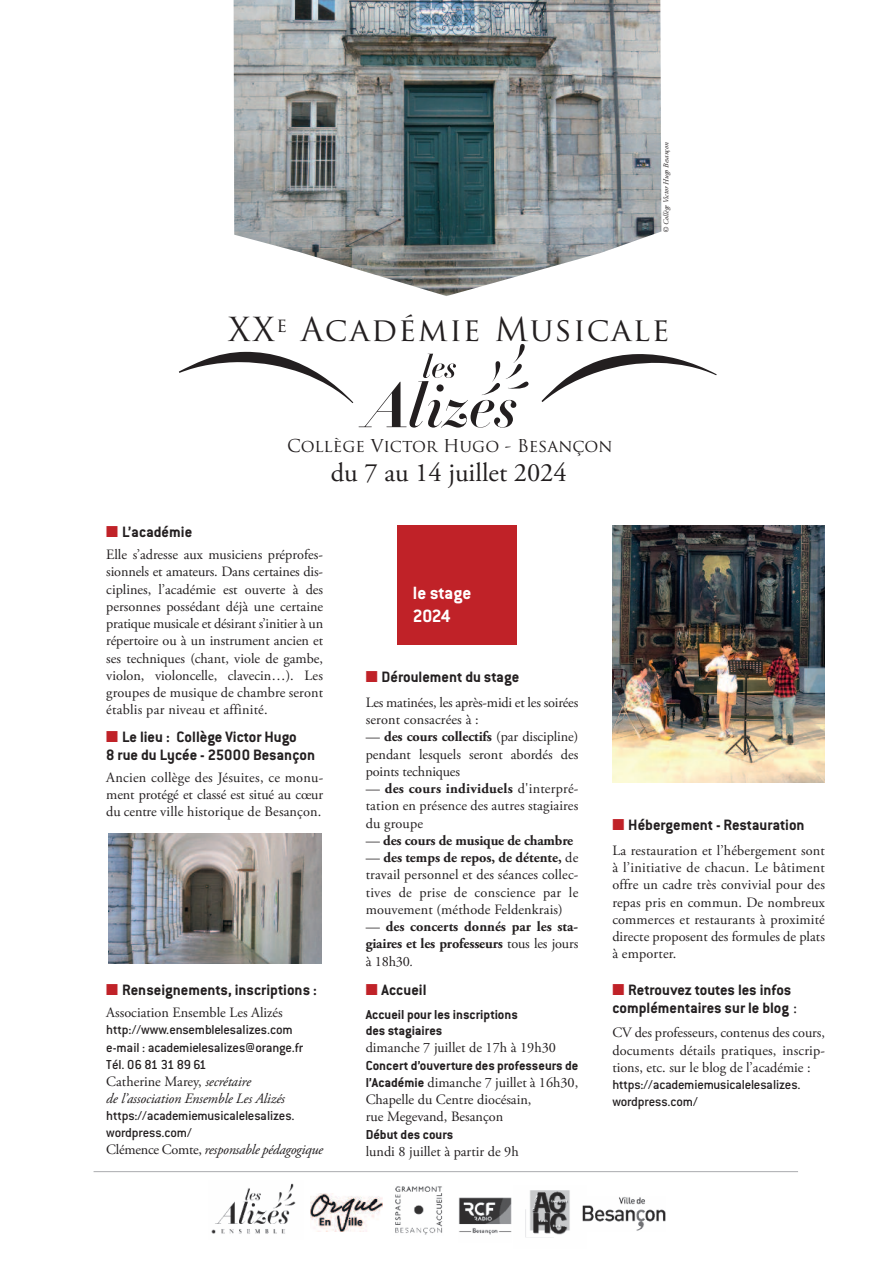
<style>
.page{position:relative;width:893px;height:1263px;background:#fff}
.page>*{position:absolute;margin:0;border:0;box-sizing:border-box;transform-origin:0 0}
.t1{font:32.25px "Trajan Pro";letter-spacing:.05em;color:#231f20}
.t2{font:26.55px "Adobe Garamond Pro";color:#231f20}
.t3{font:700 19.5px/22.5px "Conduit ITC";letter-spacing:-.01em;color:#fff}
.t4{font:17.25px "Trajan Pro";color:#231f20}
.t5{font:700 16.5px/18px "Conduit ITC";color:#231f20}
.t6{font:14.25px/17.2px "Adobe Garamond Pro";color:#231f20;text-align:justify}
.t7{font:500 14.25px/17.2px "Conduit ITC";letter-spacing:-.015em;color:#231f20}
.t8{font:700 14.25px/17.2px "Adobe Garamond Pro";letter-spacing:-.01em;color:#231f20;text-align:justify}
.t9{font:italic 14.25px/16.5px "Adobe Garamond Pro";letter-spacing:-.01em;color:#231f20}
.t10{font:700 14.25px/16.5px "Conduit ITC";color:#231f20}
.t11{font:italic 7.5px "Adobe Garamond Pro";color:#231f20}
.s1{color:#c02228}
.s2{font-style:normal}
.s3{font-weight:700}
.s4{font-weight:400}
.s5{font-weight:400;font-style:italic}
.s6{font-family:"Conduit ITC";font-weight:700}
.s7{font-family:"Adobe Garamond Pro";font-weight:400}
</style>
<div class="page">
<div style="left:397px;top:525px;width:119px;height:119px;background:#c02228"></div>
<img style="left:234px;top:0;width:427px;height:296px">
<img style="left:612px;top:525px;width:213px;height:258px">
<img style="left:211px;top:1183px;width:85px;height:51px">
<hr style="left:94px;top:1171px;width:704px;height:1px;background:#aaabaf">
<img style="left:311px;top:1194px;width:71px;height:37px">
<img style="left:525px;top:1190px;width:58px;height:48px">
<img style="left:583px;top:1197px;width:82px;height:34px">
<img style="left:108px;top:834px;width:213px;height:130px">
<svg style="left:359px;top:344px;width:170px;height:84px"></svg>
<img style="left:395px;top:1186px;width:48px;height:49px">
<img style="left:459px;top:1198px;width:53px;height:37px">
<p class="t11" style="left:663px;top:233px;width:92px;rotate:-90deg">© Collège Victor Hugo Besançon</p>
<h1 class="t1" style="left:228px;top:311px;width:443px">XX<sup>e</sup> Académie Musicale</h1>
<p class="t4" style="left:287px;top:436px;width:327px">Collège Victor Hugo - Besançon</p>
<h2 class="t2" style="left:331px;top:462px;width:238px">du 7 au 14 juillet 2024</h2>
<p class="t5" style="left:106px;top:525px;width:87px"><span class="s1">■</span> L’académie</p>
<p class="t6" style="left:106px;top:547px;width:218px">elle s’adresse aux musiciens préprofes&shy;sionnels et amateurs. dans certaines dis&shy;ciplines, l’académie est ouverte à des personnes possédant déjà une certaine pratique musicale et désirant s’initier à un répertoire ou à un instrument ancien et ses techniques (chant, viole de gambe, violon, violoncelle, clavecin…). les groupes de musique de chambre seront établis par niveau et affinité.</p>
<p class="t5" style="left:106px;top:730px;width:210px"><span class="s1">■</span> Le lieu : Collège Victor Hugo<br>8 rue du Lycée - 25000 Besançon</p>
<p class="t6" style="left:106px;top:770px;width:218px">ancien collège des Jésuites, ce monu&shy;ment protégé et classé est situé au cœur du centre ville historique de Besançon.</p>
<p class="t5" style="left:106px;top:982px;width:212px"><span class="s1">■</span> Renseignements, inscriptions :</p>
<p class="t6" style="left:106px;top:1005px;width:178px">association ensemble les alizés</p>
<p class="t7" style="left:106px;top:1023px;width:198px">http://www.ensemblelesalizes.com e-mail : academielesalizes@orange.fr<br>Tél. 06 81 31 89 61</p>
<p class="t9" style="left:106px;top:1074px;width:180px"><span class="s2">catherine Marey,</span> secrétaire<br>de l’association Ensemble Les Alizés</p>
<p class="t7" style="left:106px;top:1108px;width:190px">https://academiemusicalelesalizes. wordpress.com/</p>
<p class="t9" style="left:106px;top:1143px;width:218px"><span class="s2">clémence comte,</span> responsable pédagogique</p>
<h3 class="t3" style="left:413px;top:584px;width:60px">le stage<br>2024</h3>
<p class="t5" style="left:366px;top:670px;width:155px"><span class="s1">■</span> Déroulement du stage</p>
<p class="t6" style="left:366px;top:695px;width:214px">les matinées, les après-midi et les soirées seront consacrées à :</p>
<p class="t6" style="left:366px;top:729px;width:214px">— <span class="s3">des cours collectifs</span> (par discipline) pendant lesquels seront abordés des points techniques</p>
<p class="t6" style="left:366px;top:781px;width:214px">— <span class="s3">des cours individuels</span> d'interpré&shy;tation en présence des autres stagiaires du groupe</p>
<p class="t8" style="left:366px;top:833px;width:209px"><span class="s4">—</span> des cours de musique de chambre</p>
<p class="t6" style="left:366px;top:850px;width:214px">— <span class="s3">des temps de repos, de détente,</span> de travail personnel et des séances collec&shy;tives de prise de conscience par le mouvement (méthode Feldenkrais)</p>
<p class="t8" style="left:366px;top:919px;width:214px"><span class="s4">—</span> des concerts donnés par les sta&shy;giaires et les professeurs <span class="s4">tous les jours à 18h30</span><span class="s5">.</span></p>
<p class="t5" style="left:366px;top:982px;width:62px"><span class="s1">■</span> Accueil</p>
<p class="t10" style="left:366px;top:1007px;width:154px">Accueil pour les inscriptions des stagiaires</p>
<p class="t6" style="left:366px;top:1040px;width:192px">dimanche 7 juillet de 17h à 19h30</p>
<p class="t10" style="left:366px;top:1058px;width:214px">Concert d’ouverture des professeurs de</p>
<p class="t6" style="left:366px;top:1075px;width:214px;text-align:left"><span class="s6">l’Académie</span> dimanche 7 juillet à 16h30, chapelle du centre diocésain,<br>rue Megevand, Besançon</p>
<p class="t10" style="left:366px;top:1127px;width:89px">Début des cours</p>
<p class="t6" style="left:366px;top:1144px;width:155px">lundi 8 juillet à partir de 9h</p>
<p class="t5" style="left:612px;top:818px;width:194px"><span class="s1">■</span> Hébergement - Restauration</p>
<p class="t6" style="left:612px;top:843px;width:214px">la restauration et l’hébergement sont à l’initiative de chacun. le bâtiment offre un cadre très convivial pour des repas pris en commun. de nombreux commerces et restaurants à proximité directe proposent des formules de plats à emporter.</p>
<p class="t5" style="left:612px;top:982px;width:186px"><span class="s1">■</span> Retrouvez toutes les infos complémentaires sur le blog <span class="s7">:</span></p>
<p class="t6" style="left:612px;top:1025px;width:214px">cv des professeurs, contenus des cours, documents détails pratiques, inscrip&shy;tions, etc. sur le blog de l’académie :</p>
<p class="t7" style="left:612px;top:1077px;width:190px">https://academiemusicalelesalizes. wordpress.com/</p>
</div>
